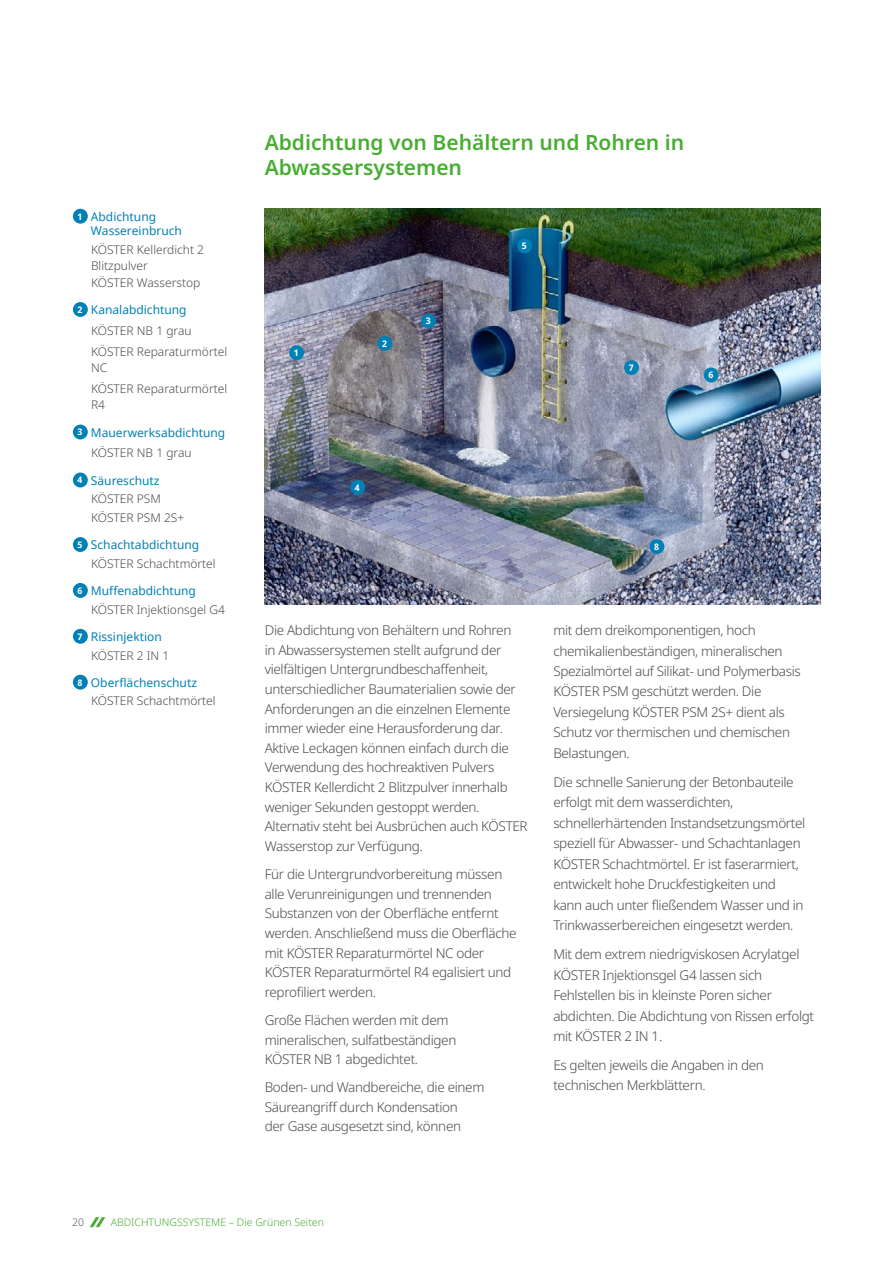
<style>
.page{position:relative;width:893px;height:1263px;background:#fff}
.page>*{position:absolute;margin:0;border:0;box-sizing:border-box;transform-origin:0 0}
.t1{font:600 21px/25.2px "Noto Sans";color:#49ad33}
.t2{font:300 13.5px/19.6px "Noto Sans";letter-spacing:-.025em;color:#4a4a49}
.t3{font:300 12px/18.6px "Noto Sans";color:#4a4a49}
.t4{font:12px/14.4px "Noto Sans";color:#0081b6}
.t5{font:300 10.5px "Noto Sans";color:#49ad33}
.t6{font:300 10.5px "Noto Sans";color:#575756}
.t7{font:700 9px "Noto Sans";color:#fff}
.s1{font-weight:700;font-size:9px;color:#fff}
.s2{font-weight:400;color:#0081b6}
.s3{font-weight:300;color:#4a4a49}
</style>
<div class="page">
<svg style="left:90px;top:1217px;width:15px;height:10px"></svg>
<div style="left:73px;top:209px;width:15px;height:15px;background:#0081b6;border-radius:50%"></div>
<div style="left:73px;top:302px;width:15px;height:15px;background:#0081b6;border-radius:50%"></div>
<div style="left:73px;top:425px;width:15px;height:14px;background:#0081b6;border-radius:50%"></div>
<div style="left:73px;top:473px;width:15px;height:14px;background:#0081b6;border-radius:50%"></div>
<div style="left:73px;top:537px;width:15px;height:15px;background:#0081b6;border-radius:50%"></div>
<div style="left:73px;top:583px;width:15px;height:15px;background:#0081b6;border-radius:50%"></div>
<div style="left:73px;top:629px;width:15px;height:15px;background:#0081b6;border-radius:50%"></div>
<div style="left:73px;top:675px;width:15px;height:15px;background:#0081b6;border-radius:50%"></div>
<img style="left:265px;top:209px;width:556px;height:395px">
<div style="left:289px;top:345px;width:15px;height:15px;background:#0081b6;border-radius:50%"></div>
<div style="left:377px;top:336px;width:15px;height:15px;background:#0081b6;border-radius:50%"></div>
<div style="left:704px;top:368px;width:15px;height:14px;background:#0081b6;border-radius:50%"></div>
<div style="left:649px;top:539px;width:15px;height:15px;background:#0081b6;border-radius:50%"></div>
<div style="left:624px;top:360px;width:15px;height:15px;background:#0081b6;border-radius:50%"></div>
<div style="left:421px;top:314px;width:15px;height:14px;background:#0081b6;border-radius:50%"></div>
<div style="left:350px;top:480px;width:15px;height:15px;background:#0081b6;border-radius:50%"></div>
<div style="left:517px;top:238px;width:15px;height:15px;background:#0081b6;border-radius:50%"></div>
<p class="t4" style="left:91px;top:210px;width:93px;text-indent:-13px"><span class="s1">1</span> Abdichtung<br>Wassereinbruch</p>
<p class="t3" style="left:91px;top:242px;width:115px;line-height:16.5px">KÖSTER Kellerdicht 2<br>Blitzpulver<br>KÖSTER Wasserstop</p>
<p class="t3" style="left:91px;top:300px;width:138px;line-height:20.7px;text-indent:-13px"><span class="s1">2</span> <span class="s2">Kanalabdichtung<br></span>KÖSTER NB 1 grau<br>KÖSTER Reparaturmörtel</p>
<p class="t3" style="left:91px;top:358px;width:138px;line-height:20.7px">NC<br>KÖSTER Reparaturmörtel</p>
<p class="t3" style="left:91px;top:396px;width:16px">R4</p>
<p class="t4" style="left:91px;top:422px;width:136px;line-height:20.7px;text-indent:-13px"><span class="s1">3</span> Mauerwerksabdichtung<br><span class="s3">KÖSTER NB 1 grau</span></p>
<p class="t3" style="left:91px;top:471px;width:95px;text-indent:-13px"><span class="s1">4</span> <span class="s2">Säureschutz<br></span>KÖSTER PSM<br>KÖSTER PSM 2S+</p>
<p class="t3" style="left:91px;top:536px;width:126px;text-indent:-13px"><span class="s1">5</span> <span class="s2">Schachtabdichtung<br></span>KÖSTER Schachtmörtel</p>
<p class="t3" style="left:91px;top:582px;width:136px;text-indent:-13px"><span class="s1">6</span> <span class="s2">Muffenabdichtung<br></span>KÖSTER Injektionsgel G4</p>
<p class="t4" style="left:91px;top:628px;width:80px;line-height:18.6px;text-indent:-13px"><span class="s1">7</span> Rissinjektion<br><span class="s3">KÖSTER 2 IN 1</span></p>
<p class="t3" style="left:91px;top:673px;width:126px;text-indent:-13px"><span class="s1">8</span> <span class="s2">Oberflächenschutz<br></span>KÖSTER Schachtmörtel</p>
<h1 class="t1" style="left:265px;top:130px;width:421px">Abdichtung von Behältern und Rohren in<br>Abwassersystemen</h1>
<p class="t7" style="left:294px;top:346px;width:6px">1</p>
<p class="t7" style="left:382px;top:337px;width:6px">2</p>
<p class="t7" style="left:426px;top:315px;width:6px">3</p>
<p class="t7" style="left:522px;top:240px;width:6px">5</p>
<p class="t7" style="left:629px;top:361px;width:6px">7</p>
<p class="t7" style="left:708px;top:369px;width:6px">6</p>
<p class="t7" style="left:355px;top:481px;width:6px">4</p>
<p class="t7" style="left:654px;top:540px;width:6px">8</p>
<p class="t2" style="left:265px;top:621px;width:264px">Die Abdichtung von Behältern und Rohren<br>in Abwassersystemen stellt aufgrund der vielfältigen Untergrundbeschaffenheit, unterschiedlicher Baumaterialien sowie der Anforderungen an die einzelnen Elemente immer wieder eine Herausforderung dar.<br>Aktive Leckagen können einfach durch die Verwendung des hochreaktiven Pulvers KÖSTER Kellerdicht 2 Blitzpulver innerhalb weniger Sekunden gestoppt werden.<br>Alternativ steht bei Ausbrüchen auch KÖSTER Wasserstop zur Verfügung.</p>
<p class="t2" style="left:265px;top:865px;width:253px">Für die Untergrundvorbereitung müssen alle Verunreinigungen und trennenden Substanzen von der Oberfläche entfernt werden. Anschließend muss die Oberfläche mit KÖSTER Reparaturmörtel NC oder KÖSTER Reparaturmörtel R4 egalisiert und reprofiliert werden.</p>
<p class="t2" style="left:265px;top:1010px;width:193px">Große Flächen werden mit dem mineralischen, sulfatbeständigen<br>KÖSTER NB 1 abgedichtet.</p>
<p class="t2" style="left:265px;top:1078px;width:221px">Boden- und Wandbereiche, die einem<br>Säureangriff durch Kondensation<br>der Gase ausgesetzt sind, können</p>
<p class="t2" style="left:553px;top:620px;width:249px;line-height:20.4px">mit dem dreikomponentigen, hoch chemikalienbeständigen, mineralischen Spezialmörtel auf Silikat- und Polymerbasis KÖSTER PSM geschützt werden. Die Versiegelung KÖSTER PSM 2S+ dient als Schutz vor thermischen und chemischen Belastungen.</p>
<p class="t2" style="left:553px;top:772px;width:254px;line-height:20.4px">Die schnelle Sanierung der Betonbauteile erfolgt mit dem wasserdichten, schnellerhärtenden Instandsetzungsmörtel speziell für Abwasser- und Schachtanlagen KÖSTER Schachtmörtel. Er ist faserarmiert, entwickelt hohe Druckfestigkeiten und kann auch unter fließendem Wasser und in Trinkwasserbereichen eingesetzt werden.</p>
<p class="t2" style="left:553px;top:944px;width:262px;line-height:20.4px">Mit dem extrem niedrigviskosen Acrylatgel KÖSTER Injektionsgel G4 lassen sich Fehlstellen bis in kleinste Poren sicher abdichten. Die Abdichtung von Rissen erfolgt mit KÖSTER 2 IN 1.</p>
<p class="t2" style="left:553px;top:1055px;width:212px;line-height:20.4px">Es gelten jeweils die Angaben in den technischen Merkblättern.</p>
<p class="t6" style="left:72px;top:1215px;width:13px">20</p>
<p class="t5" style="left:111px;top:1215px;width:215px">ABDICHTUNGSSYSTEME – Die Grünen Seiten</p>
</div>
